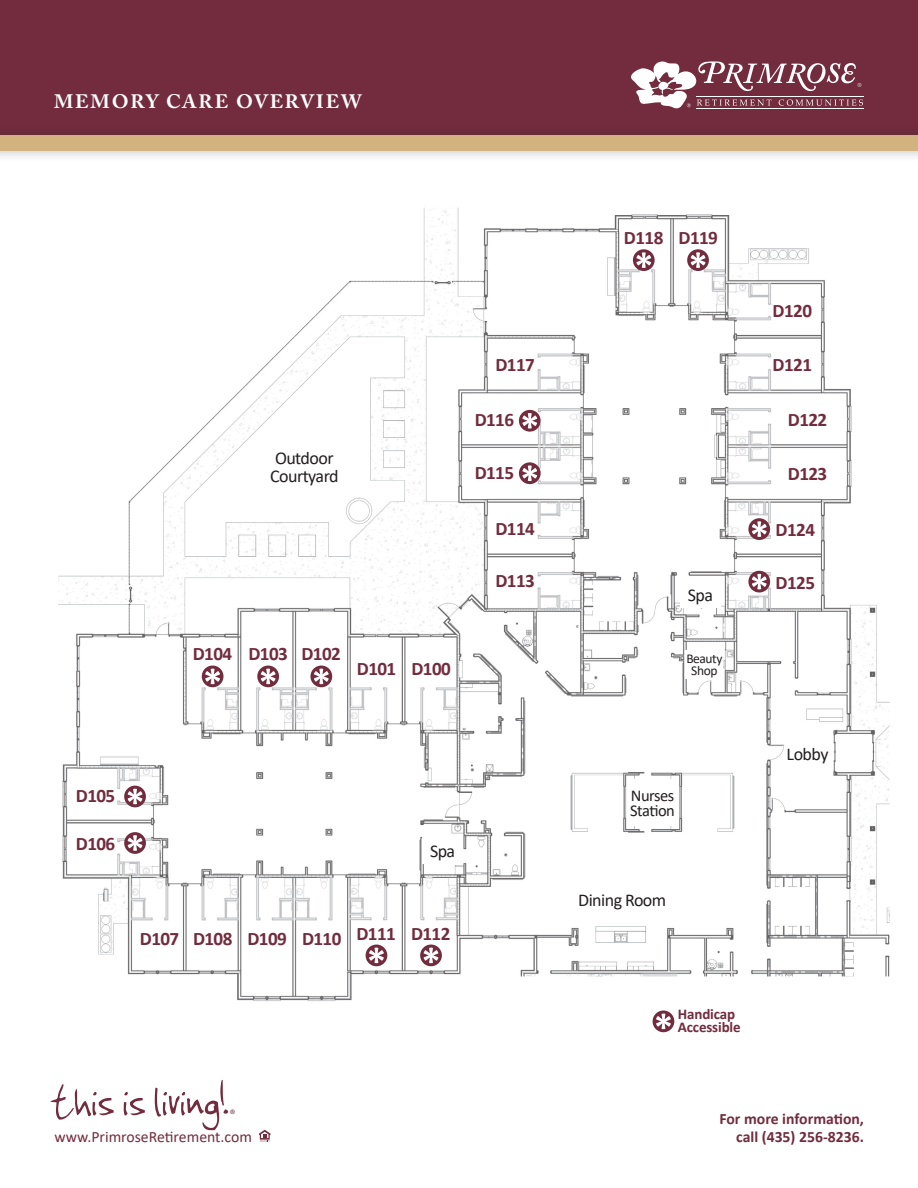
<style>
.page{position:relative;width:918px;height:1188px;background:#fff}
.page>*{position:absolute;margin:0;border:0;box-sizing:border-box;transform-origin:0 0}
.t1{font:55.95px "Jenkinsv 20";color:#722c3d}
.t2{font:700 19.5px "Adobe Caslon";letter-spacing:.1em;color:#fff}
.t3{font:700 19.05px "Calibri";letter-spacing:-.03em;color:#722c3d}
.t4{font:18px "Calibri";letter-spacing:-.03em;color:#231f20}
.t5{font:16.5px "Calibri";letter-spacing:-.03em;color:#231f20}
.t6{font:700 15.75px "Calibri";color:#722c3d}
.t7{font:15.75px "Calibri";color:#722c3d}
.t8{font:700 15px/12.8px "Calibri";letter-spacing:-.01em;color:#722c3d}
.t9{font:13.5px "Calibri";letter-spacing:-.03em;color:#231f20}
.t10{font:300 12.3px "Calibri";color:#722c3d}
</style>
<div class="page">
<div style="left:0;top:0;width:918px;height:149px;background:#722c3d"></div>
<hr style="left:696px;top:108px;width:168px;height:1px;background:#fff">
<hr style="left:696px;top:96px;width:168px;height:1px;background:#fff">
<svg style="left:631px;top:61px;width:232px;height:48px"></svg>
<div style="left:0;top:124px;width:918px;height:39px;background:#231f20;opacity:.3"></div>
<div style="left:0;top:136px;width:918px;height:15px;background:#d2b37f"></div>
<svg style="left:259px;top:1130px;width:11px;height:12px"></svg>
<img style="left:58px;top:208px;width:832px;height:812px">
<div style="left:680px;top:580px;width:41px;height:28px;background:#fff"></div>
<div style="left:686px;top:650px;width:37px;height:28px;background:#fff"></div>
<div style="left:422px;top:836px;width:41px;height:28px;background:#fff"></div>
<div style="left:628px;top:779px;width:49px;height:47px;background:#fff"></div>
<div style="left:653px;top:1011px;width:21px;height:21px;background:#722c3d;border-radius:50%"></div>
<svg style="left:656px;top:1014px;width:15px;height:15px"></svg>
<svg style="left:420px;top:945px;width:22px;height:21px"></svg>
<svg style="left:424px;top:948px;width:14px;height:15px"></svg>
<div style="left:366px;top:945px;width:21px;height:21px;background:#722c3d;border-radius:50%"></div>
<svg style="left:369px;top:948px;width:15px;height:15px"></svg>
<svg style="left:124px;top:786px;width:22px;height:21px"></svg>
<svg style="left:128px;top:789px;width:14px;height:15px"></svg>
<svg style="left:124px;top:832px;width:22px;height:22px"></svg>
<svg style="left:128px;top:835px;width:14px;height:16px"></svg>
<svg style="left:748px;top:518px;width:22px;height:22px"></svg>
<svg style="left:752px;top:521px;width:15px;height:16px"></svg>
<svg style="left:748px;top:571px;width:22px;height:21px"></svg>
<svg style="left:752px;top:574px;width:15px;height:15px"></svg>
<svg style="left:687px;top:249px;width:22px;height:22px"></svg>
<svg style="left:691px;top:252px;width:14px;height:16px"></svg>
<svg style="left:633px;top:249px;width:22px;height:22px"></svg>
<svg style="left:636px;top:252px;width:15px;height:16px"></svg>
<svg style="left:310px;top:666px;width:22px;height:21px"></svg>
<svg style="left:314px;top:669px;width:15px;height:15px"></svg>
<svg style="left:257px;top:666px;width:22px;height:21px"></svg>
<svg style="left:261px;top:669px;width:15px;height:15px"></svg>
<div style="left:202px;top:666px;width:21px;height:21px;background:#722c3d;border-radius:50%"></div>
<svg style="left:205px;top:669px;width:15px;height:15px"></svg>
<svg style="left:519px;top:410px;width:22px;height:22px"></svg>
<svg style="left:522px;top:413px;width:15px;height:16px"></svg>
<svg style="left:519px;top:462px;width:22px;height:22px"></svg>
<svg style="left:522px;top:465px;width:15px;height:16px"></svg>
<p class="t2" style="left:54px;top:90px;width:309px">MEMORY CARE OVERVIEW</p>
<p class="t4" style="left:275px;top:446px;width:60px">Outdoor</p>
<p class="t4" style="left:270px;top:464px;width:70px">Courtyard</p>
<p class="t3" style="left:193px;top:641px;width:41px">D104</p>
<p class="t3" style="left:248px;top:641px;width:41px">D103</p>
<p class="t3" style="left:302px;top:641px;width:41px">D102</p>
<p class="t3" style="left:357px;top:656px;width:41px">D101</p>
<p class="t3" style="left:412px;top:656px;width:41px">D100</p>
<p class="t3" style="left:624px;top:224px;width:41px">D118</p>
<p class="t3" style="left:679px;top:224px;width:41px">D119</p>
<p class="t3" style="left:773px;top:297px;width:41px">D120</p>
<p class="t3" style="left:495px;top:352px;width:41px">D117</p>
<p class="t3" style="left:773px;top:351px;width:41px">D121</p>
<p class="t3" style="left:475px;top:406px;width:41px">D116</p>
<p class="t3" style="left:788px;top:406px;width:41px">D122</p>
<p class="t3" style="left:475px;top:459px;width:41px">D115</p>
<p class="t3" style="left:788px;top:460px;width:41px">D123</p>
<p class="t3" style="left:495px;top:515px;width:41px">D114</p>
<p class="t3" style="left:495px;top:567px;width:41px">D113</p>
<p class="t4" style="left:688px;top:582px;width:27px">Spa</p>
<p class="t3" style="left:776px;top:516px;width:41px">D124</p>
<p class="t3" style="left:776px;top:569px;width:41px">D125</p>
<p class="t9" style="left:686px;top:649px;width:38px">Beauty</p>
<p class="t9" style="left:691px;top:661px;width:28px">Shop</p>
<p class="t3" style="left:76px;top:782px;width:41px">D105</p>
<p class="t3" style="left:76px;top:830px;width:41px">D106</p>
<p class="t4" style="left:430px;top:838px;width:27px">Spa</p>
<p class="t3" style="left:140px;top:925px;width:41px">D107</p>
<p class="t3" style="left:193px;top:925px;width:41px">D108</p>
<p class="t3" style="left:247px;top:925px;width:41px">D109</p>
<p class="t3" style="left:302px;top:925px;width:41px">D110</p>
<p class="t3" style="left:356px;top:920px;width:41px">D111</p>
<p class="t3" style="left:411px;top:920px;width:41px">D112</p>
<p class="t5" style="left:631px;top:784px;width:45px">Nurses</p>
<p class="t5" style="left:630px;top:799px;width:46px">Station</p>
<p class="t4" style="left:578px;top:887px;width:90px">Dining Room</p>
<p class="t8" style="left:678px;top:1007px;width:64px">Handicap<br>Accessible</p>
<p class="t4" style="left:787px;top:741px;width:43px">Lobby</p>
<h1 class="t1" style="left:49px;top:1071px;width:179px">this is living!</h1>
<p class="t10" style="left:230px;top:1106px;width:8px">®</p>
<p class="t6" style="left:719px;top:1108px;width:146px">For more information,</p>
<p class="t7" style="left:55px;top:1126px;width:199px">www.PrimroseRetirement.com</p>
<p class="t6" style="left:736px;top:1126px;width:129px">call (435) 256-8236.</p>
</div>
